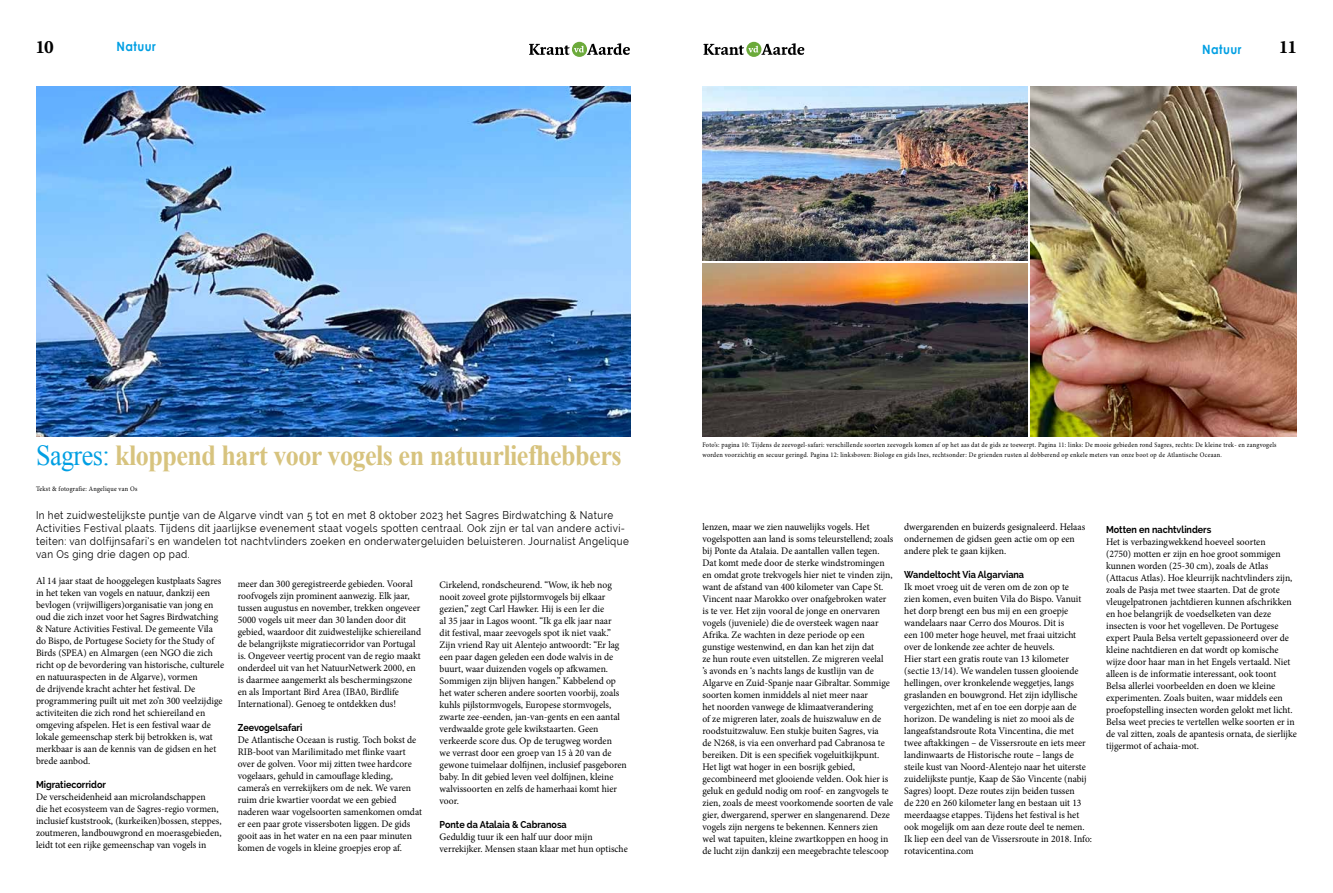
<style>
.page{position:relative;width:1333px;height:893px;background:#fff}
.page>*{position:absolute;margin:0;border:0;box-sizing:border-box;transform-origin:0 0}
.t1{font:700 29px "Times New Roman";letter-spacing:-.02em;color:#d7c37e;scale:.9 1}
.t2{font:19px "Minion Variable Concept";color:#000}
.t3{font:700 12.8px "Century Gothic";letter-spacing:.04em;color:#009fe3;scale:.9 1}
.t4{font:11px/13px "Raleway";letter-spacing:.04em;color:#000;scale:.9 1}
.t5{font:10px/12px "Minion Pro";color:#000;scale:.96 1}
.t6{font:700 10px "Raleway";color:#000;scale:.9 1}
.t7{font:7px/10px "Minion Pro";letter-spacing:.04em;color:#000;scale:.9 1}
.s1{font-weight:400;color:#009fe3}
</style>
<div class="page">
<svg style="left:746px;top:42px;width:15px;height:15px"></svg>
<svg style="left:703px;top:43px;width:102px;height:12px"></svg>
<svg style="left:572px;top:42px;width:15px;height:15px"></svg>
<svg style="left:529px;top:43px;width:101px;height:12px"></svg>
<img style="left:36px;top:86px;width:594px;height:351px">
<img style="left:702px;top:264px;width:325px;height:173px">
<img style="left:1030px;top:86px;width:266px;height:351px">
<img style="left:702px;top:86px;width:324px;height:174px">
<h2 class="t2" style="left:35px;top:34px;width:20px">10</h2>
<h2 class="t2" style="left:1278px;top:34px;width:20px">11</h2>
<p class="t3" style="left:116px;top:36px;width:45px">Natuur</p>
<p class="t3" style="left:1202px;top:39px;width:45px">Natuur</p>
<h1 class="t1" style="left:36px;top:435px;width:652px"><span class="s1">Sagres:</span> kloppend hart voor vogels en natuurliefhebbers</h1>
<p class="t7" style="left:36px;top:484px;width:114px">Tekst &amp; fotografie: Angelique van Os</p>
<p class="t4" style="left:36px;top:508px;width:660px">In het zuidwestelijkste puntje van de Algarve vindt van 5 tot en met 8 oktober 2023 het Sagres Birdwatching &amp; Nature Activities Festival plaats. Tijdens dit jaarlijkse evenement staat vogels spotten centraal. Ook zijn er tal van andere activi&shy;teiten: van dolfijnsafari’s en wandelen tot nachtvlinders zoeken en onderwatergeluiden beluisteren. Journalist Angelique van Os ging drie dagen op pad.</p>
<p class="t5" style="left:36px;top:575px;width:197px">Al 14 jaar staat de hooggelegen kustplaats Sagres in het teken van vogels en natuur, dankzij een bevlogen (vrijwilligers)organisatie van jong en oud die zich inzet voor het Sagres Birdwatching &amp; Nature Activities Festival. De gemeente Vila do Bispo, de Portugese Society for the Study of Birds (SPEA) en Almargen (een NGO die zich richt op de bevordering van historische, culturele en natuuraspecten in de Algarve), vormen<br>de drijvende kracht achter het festival. De programmering puilt uit met zo’n 300 veelzijdige activiteiten die zich rond het schiereiland en omgeving afspelen. Het is een festival waar de lokale gemeenschap sterk bij betrokken is, wat merkbaar is aan de kennis van de gidsen en het brede aanbod.</p>
<p class="t6" style="left:36px;top:779px;width:79px">Migratiecorridor</p>
<p class="t5" style="left:36px;top:791px;width:195px">De verscheidenheid aan microlandschappen<br>die het ecosysteem van de Sagres-regio vormen, inclusief kuststrook, (kurkeiken)bossen, steppes, zoutmeren, landbouwgrond en moerasgebieden, leidt tot een rijke gemeenschap van vogels in</p>
<p class="t5" style="left:238px;top:577px;width:192px">meer dan 300 geregistreerde gebieden. Vooral roofvogels zijn prominent aanwezig. Elk jaar, tussen augustus en november, trekken ongeveer 5000 vogels uit meer dan 30 landen door dit gebied, waardoor dit zuidwestelijke schiereiland de belangrijkste migratiecorridor van Portugal is. Ongeveer veertig procent van de regio maakt onderdeel uit van het NatuurNetwerk 2000, en is daarmee aangemerkt als beschermingszone en als Important Bird Area (IBA0, Birdlife International). Genoeg te ontdekken dus!</p>
<p class="t6" style="left:238px;top:721px;width:73px">Zeevogelsafari</p>
<p class="t5" style="left:238px;top:733px;width:193px">De Atlantische Oceaan is rustig. Toch bokst de RIB-boot van Marilimitado met flinke vaart over de golven. Voor mij zitten twee hardcore vogelaars, gehuld in camouflage kleding, camera’s en verrekijkers om de nek. We varen ruim drie kwartier voordat we een gebied naderen waar vogelsoorten samenkomen omdat er een paar grote vissersboten liggen. De gids gooit aas in het water en na een paar minuten komen de vogels in kleine groepjes erop af.</p>
<p class="t5" style="left:439px;top:579px;width:196px">Cirkelend, rondscheurend. “Wow, ik heb nog nooit zoveel grote pijlstormvogels bij elkaar gezien,” zegt Carl Hawker. Hij is een Ier die<br>al 35 jaar in Lagos woont. “Ik ga elk jaar naar<br>dit festival, maar zeevogels spot ik niet vaak.” Zijn vriend Ray uit Alentejo antwoordt: “Er lag een paar dagen geleden een dode walvis in de buurt, waar duizenden vogels op afkwamen.<br>Sommigen zijn blijven hangen.” Kabbelend op het water scheren andere soorten voorbij, zoals kuhls pijlstormvogels, Europese stormvogels, zwarte zee-eenden, jan-van-gents en een aantal verdwaalde grote gele kwikstaarten. Geen verkeerde score dus. Op de terugweg worden<br>we verrast door een groep van 15 à 20 van de gewone tuimelaar dolfijnen, inclusief pasgeboren baby. In dit gebied leven veel dolfijnen, kleine walvissoorten en zelfs de hamerhaai komt hier voor.</p>
<p class="t6" style="left:439px;top:819px;width:143px">Ponte da Atalaia &amp; Cabranosa</p>
<p class="t5" style="left:439px;top:831px;width:197px">Geduldig tuur ik een half uur door mijn verrekijker. Mensen staan klaar met hun optische</p>
<p class="t7" style="left:702px;top:439px;width:639px">Foto’s: pagina 10: Tijdens de zeevogel-safari: verschillende soorten zeevogels komen af op het aas dat de gids ze toewerpt. Pagina 11: links: De mooie gebieden rond Sagres, rechts: De kleine trek- en zangvogels worden voorzichtig en secuur geringd. Pagina 12: linksboven: Biologe en gids Ines, rechtsonder: De grienden rusten al dobberend op enkele meters van onze boot op de Atlantische Oceaan.</p>
<p class="t5" style="left:702px;top:521px;width:200px">lenzen, maar we zien nauwelijks vogels. Het vogelspotten aan land is soms teleurstellend; zoals bij Ponte da Atalaia. De aantallen vallen tegen.<br>Dat komt mede door de sterke windstromingen en omdat grote trekvogels hier niet te vinden zijn, want de afstand van 400 kilometer van Cape St.<br>Vincent naar Marokko over onafgebroken water is te ver. Het zijn vooral de jonge en onervaren vogels (juveniele) die de oversteek wagen naar Afrika. Ze wachten in deze periode op een gunstige westenwind, en dan kan het zijn dat<br>ze hun route even uitstellen. Ze migreren veelal<br>’s avonds en ‘s nachts langs de kustlijn van de Algarve en Zuid-Spanje naar Gibraltar. Sommige soorten komen inmiddels al niet meer naar<br>het noorden vanwege de klimaatverandering<br>of ze migreren later, zoals de huiszwaluw en de roodstuitzwaluw. Een stukje buiten Sagres, via<br>de N268, is via een onverhard pad Cabranosa te bereiken. Dit is een specifiek vogeluitkijkpunt.<br>Het ligt wat hoger in een bosrijk gebied, gecombineerd met glooiende velden. Ook hier is geluk en geduld nodig om roof- en zangvogels te zien, zoals de meest voorkomende soorten de vale gier, dwergarend, sperwer en slangenarend. Deze vogels zijn nergens te bekennen. Kenners zien wel wat tapuiten, kleine zwartkoppen en hoog in de lucht zijn dankzij een meegebrachte telescoop</p>
<p class="t5" style="left:904px;top:521px;width:190px">dwergarenden en buizerds gesignaleerd. Helaas ondernemen de gidsen geen actie om op een andere plek te gaan kijken.</p>
<p class="t6" style="left:904px;top:569px;width:135px">Wandeltocht Via Algarviana</p>
<p class="t5" style="left:904px;top:581px;width:197px">Ik moet vroeg uit de veren om de zon op te<br>zien komen, even buiten Vila do Bispo. Vanuit het dorp brengt een bus mij en een groepje wandelaars naar Cerro dos Mouros. Dit is<br>een 100 meter hoge heuvel, met fraai uitzicht over de lonkende zee achter de heuvels.<br>Hier start een gratis route van 13 kilometer (sectie 13/14). We wandelen tussen glooiende hellingen, over kronkelende weggetjes, langs graslanden en bouwgrond. Het zijn idyllische vergezichten, met af en toe een dorpje aan de horizon. De wandeling is niet zo mooi als de langeafstandsroute Rota Vincentina, die met twee aftakkingen – de Vissersroute en iets meer landinwaarts de Historische route – langs de steile kust van Noord-Alentejo naar het uiterste zuidelijkste puntje, Kaap de São Vincente (nabij Sagres) loopt. Deze routes zijn beiden tussen<br>de 220 en 260 kilometer lang en bestaan uit 13 meerdaagse etappes. Tijdens het festival is het ook mogelijk om aan deze route deel te nemen.<br>Ik liep een deel van de Vissersroute in 2018. Info: rotavicentina.com</p>
<p class="t6" style="left:1106px;top:524px;width:118px">Motten en nachtvlinders</p>
<p class="t5" style="left:1106px;top:536px;width:200px">Het is verbazingwekkend hoeveel soorten<br>(2750) motten er zijn en hoe groot sommigen kunnen worden (25-30 cm), zoals de Atlas (Attacus Atlas). Hoe kleurrijk nachtvlinders zijn, zoals de Pasja met twee staarten. Dat de grote vleugelpatronen jachtdieren kunnen afschrikken en hoe belangrijk de voedselketen van deze insecten is voor het vogelleven. De Portugese expert Paula Belsa vertelt gepassioneerd over de kleine nachtdieren en dat wordt op komische wijze door haar man in het Engels vertaald. Niet alleen is de informatie interessant, ook toont Belsa allerlei voorbeelden en doen we kleine experimenten. Zoals buiten, waar middels een proefopstelling insecten worden gelokt met licht.<br>Belsa weet precies te vertellen welke soorten er in de val zitten, zoals de apantesis ornata, de sierlijke tijgermot of achaia-mot.</p>
</div>
